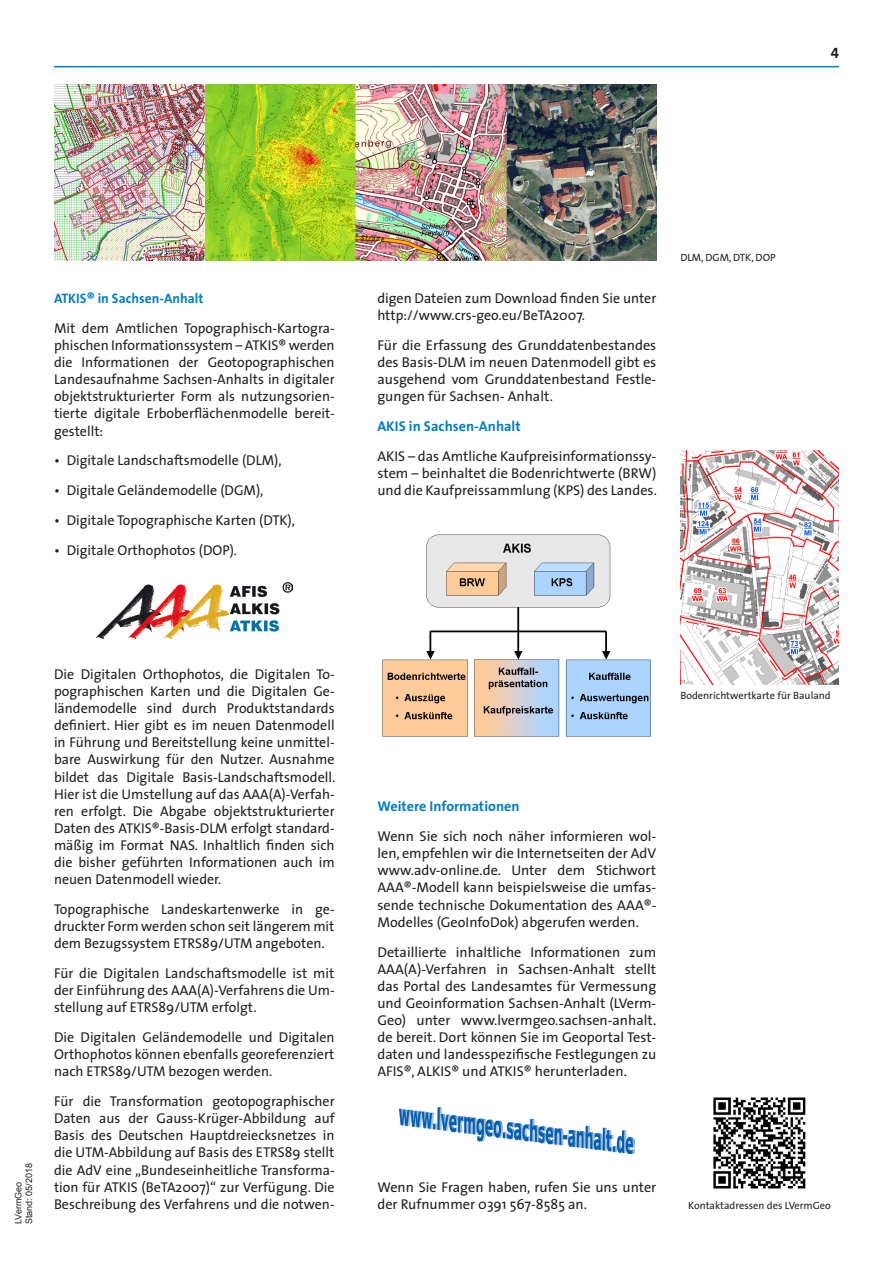
<style>
.page{position:relative;width:893px;height:1263px;background:#fff}
.page>*{position:absolute;margin:0;border:0;box-sizing:border-box;transform-origin:0 0}
.t1{font:15px "The Sans Bold Expert";color:#231f20}
.t2{font:14.25px/17.1px "The Sans";color:#231f20;text-align:justify}
.t3{font:700 14.25px "The Sans";color:#007ec5}
.t4{font:700 13.8px "The Sans";color:#007ec5}
.t5{font:10.5px "The Sans";color:#231f20}
.t6{font:9px/10.8px "Arial";color:#231f20}
.s1{font-size:14.25px}
</style>
<div class="page">
<hr style="left:54px;top:66px;width:785px;height:1px;background:#007ec5">
<img style="left:382px;top:534px;width:269px;height:203px">
<img style="left:54px;top:84px;width:602px;height:177px">
<img style="left:680px;top:451px;width:159px;height:234px">
<img style="left:399px;top:1107px;width:235px;height:46px">
<img style="left:96px;top:583px;width:196px;height:56px">
<img style="left:713px;top:1097px;width:93px;height:92px">
<p class="t1" style="left:831px;top:44px;width:10px">4</p>
<p class="t4" style="left:54px;top:290px;width:151px">ATKIS<span class="s1">®</span> in Sachsen-Anhalt</p>
<p class="t2" style="left:54px;top:320px;width:282px">Mit dem Amtlichen Topographisch-Kartogra&shy;phischen Informationssystem – ATKIS® werden die Informationen der Geotopographischen Landesaufnahme Sachsen-Anhalts in digitaler objektstrukturierter Form als nutzungsorien&shy;tierte digitale Erboberflächenmodelle bereit&shy;gestellt:</p>
<p class="t2" style="left:54px;top:452px;width:229px">• Digitale Landschaftsmodelle (DLM),</p>
<p class="t2" style="left:54px;top:482px;width:211px">• Digitale Geländemodelle (DGM),</p>
<p class="t2" style="left:54px;top:512px;width:243px">• Digitale Topographische Karten (DTK),</p>
<p class="t2" style="left:54px;top:542px;width:185px">• Digitale Orthophotos (DOP).</p>
<p class="t2" style="left:377px;top:290px;width:280px">digen Dateien zum Download finden Sie unter http://www.crs-geo.eu/BeTA2007.</p>
<p class="t2" style="left:377px;top:337px;width:280px">Für die Erfassung des Grunddatenbestandes des Basis-DLM im neuen Datenmodell gibt es ausgehend vom Grunddatenbestand Festle&shy;gungen für Sachsen- Anhalt.</p>
<p class="t3" style="left:377px;top:417px;width:145px">AKIS in Sachsen-Anhalt</p>
<p class="t2" style="left:377px;top:448px;width:281px">AKIS – das Amtliche Kaufpreisinformationssy&shy;stem – beinhaltet die Bodenrichtwerte (BRW) und die Kaufpreissammlung (KPS) des Landes.</p>
<p class="t5" style="left:680px;top:250px;width:97px">DLM, DGM, DTK, DOP</p>
<p class="t6" style="left:13px;top:1224px;width:63px;rotate:-90deg">LVermGeo<br>Stand: 05/2018</p>
<p class="t2" style="left:54px;top:666px;width:283px">Die Digitalen Orthophotos, die Digitalen To&shy;pographischen Karten und die Digitalen Ge&shy;ländemodelle sind durch Produktstandards definiert. Hier gibt es im neuen Datenmodell in Führung und Bereitstellung keine unmittel&shy;bare Auswirkung für den Nutzer. Ausnahme bildet das Digitale Basis-Landschaftsmodell.<br>Hier ist die Umstellung auf das AAA(A)-Verfah&shy;ren erfolgt. Die Abgabe objektstrukturierter Daten des ATKIS®-Basis-DLM erfolgt standard&shy;mäßig im Format NAS. Inhaltlich finden sich die bisher geführten Informationen auch im neuen Datenmodell wieder.</p>
<p class="t2" style="left:54px;top:901px;width:282px">Topographische Landeskartenwerke in ge&shy;druckter Form werden schon seit längerem mit dem Bezugssystem ETRS89/UTM angeboten.</p>
<p class="t2" style="left:54px;top:965px;width:282px">Für die Digitalen Landschaftsmodelle ist mit der Einführung des AAA(A)-Verfahrens die Um&shy;stellung auf ETRS89/UTM erfolgt.</p>
<p class="t2" style="left:54px;top:1029px;width:282px">Die Digitalen Geländemodelle und Digitalen Orthophotos können ebenfalls georeferenziert nach ETRS89/UTM bezogen werden.</p>
<p class="t2" style="left:54px;top:1093px;width:282px">Für die Transformation geotopographischer Daten aus der Gauss-Krüger-Abbildung auf Basis des Deutschen Hauptdreiecksnetzes in die UTM-Abbildung auf Basis des ETRS89 stellt die AdV eine „Bundeseinheitliche Transforma&shy;tion für ATKIS (BeTA2007)“ zur Verfügung. Die Beschreibung des Verfahrens und die notwen-</p>
<p class="t5" style="left:680px;top:689px;width:152px">Bodenrichtwertkarte für Bauland</p>
<p class="t3" style="left:377px;top:797px;width:144px">Weitere Informationen</p>
<p class="t2" style="left:377px;top:828px;width:280px">Wenn Sie sich noch näher informieren wol&shy;len, empfehlen wir die Internetseiten der AdV www.adv-online.de. Unter dem Stichwort AAA®-Modell kann beispielsweise die umfas&shy;sende technische Dokumentation des AAA®- Modelles (GeoInfoDok) abgerufen werden.</p>
<p class="t2" style="left:377px;top:943px;width:280px">Detaillierte inhaltliche Informationen zum AAA(A)-Verfahren in Sachsen-Anhalt stellt das Portal des Landesamtes für Vermessung und Geoinformation Sachsen-Anhalt (LVerm-Geo) unter www.lvermgeo.sachsen-anhalt. de bereit. Dort können Sie im Geoportal Test&shy;daten und landesspezifische Festlegungen zu AFIS®, ALKIS® und ATKIS® herunterladen.</p>
<p class="t2" style="left:377px;top:1178px;width:280px">Wenn Sie Fragen haben, rufen Sie uns unter der Rufnummer 0391 567-8585 an.</p>
<p class="t5" style="left:688px;top:1199px;width:144px">Kontaktadressen des LVermGeo</p>
</div>
